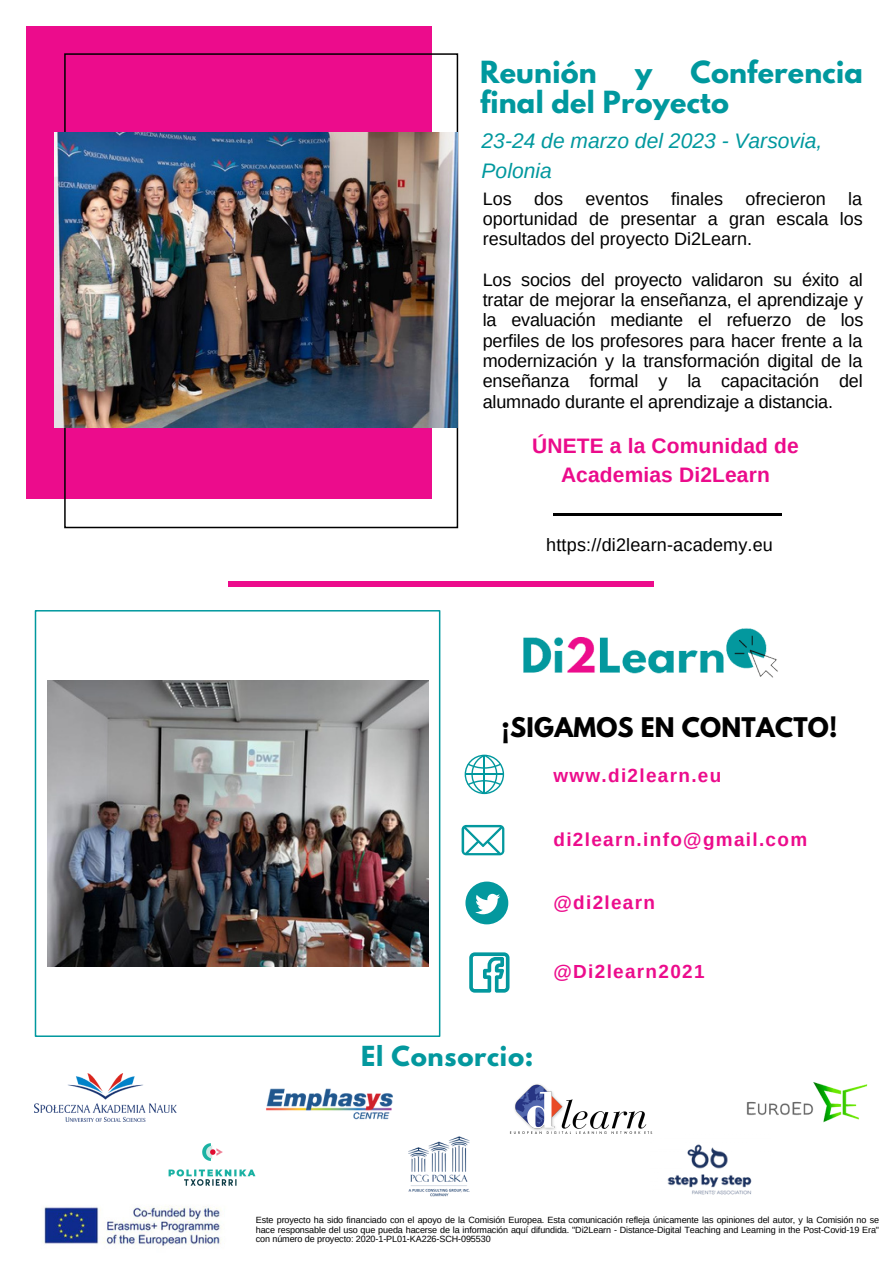
<style>
.page{position:relative;width:894px;height:1264px;background:#fff}
.page>*{position:absolute;margin:0;border:0;box-sizing:border-box;transform-origin:0 0}
.t1{font:700 27px/30.5px "League Spartan";letter-spacing:.01em;color:#00989e}
.t2{font:700 24.45px "League Spartan";letter-spacing:.03em;color:#03989e}
.t3{font:700 24px "League Spartan";letter-spacing:.01em;color:#000}
.t4{font:italic 21px/29.2px "Arimo";color:#00989e}
.t5{font:700 21px/29.2px "Arimo";letter-spacing:.005em;color:#eb0b8b;text-align:center}
.t6{font:700 18.9px "Arimo";letter-spacing:.07em;color:#ec0c8c}
.t7{font:18px/20.2px "Arimo";color:#000;text-align:justify}
.t8{font:9px/9.8px "Arimo";letter-spacing:-.01em;color:#000;text-align:justify}
</style>
<div class="page">
<div style="left:35px;top:610px;width:405px;height:426px;border:2px solid #00989e"></div>
<div style="left:26px;top:26px;width:405px;height:472px;background:#ec0c8c"></div>
<hr style="left:553px;top:513px;width:229px;height:2px;background:#000">
<img style="left:47px;top:680px;width:381px;height:286px">
<div style="left:228px;top:581px;width:425px;height:6px;background:#ec0c8c"></div>
<img style="left:44px;top:1206px;width:178px;height:40px">
<img style="left:523px;top:628px;width:255px;height:50px">
<img style="left:54px;top:132px;width:403px;height:295px">
<svg style="left:461px;top:825px;width:43px;height:30px"></svg>
<svg style="left:465px;top:881px;width:43px;height:43px"></svg>
<svg style="left:469px;top:952px;width:40px;height:40px"></svg>
<img style="left:35px;top:1073px;width:142px;height:48px">
<img style="left:266px;top:1088px;width:127px;height:32px">
<img style="left:667px;top:1144px;width:85px;height:51px">
<img style="left:509px;top:1084px;width:143px;height:49px">
<img style="left:168px;top:1143px;width:88px;height:43px">
<img style="left:408px;top:1136px;width:62px;height:61px">
<img style="left:746px;top:1082px;width:122px;height:41px">
<svg style="left:464px;top:754px;width:40px;height:40px"></svg>
<hr style="left:483px;top:755px;width:1px;height:38px;background:#00989e">
<h1 class="t1" style="left:480px;top:60px;width:384px;text-indent:210px">Conferencia final del Proyecto</h1>
<p class="t4" style="left:481px;top:126px;width:342px">23-24 de marzo del 2023 - Varsovia,<br>Polonia</p>
<p class="t7" style="left:482px;top:188px;width:381px">Los dos eventos finales ofrecieron la oportunidad de presentar a gran escala los resultados del proyecto Di2Learn.</p>
<p class="t7" style="left:482px;top:269px;width:382px">Los socios del proyecto validaron su éxito al tratar de mejorar la enseñanza, el aprendizaje y la evaluación mediante el refuerzo de los perfiles de los profesores para hacer frente a la modernización y la transformación digital de la enseñanza formal y la capacitación del alumnado durante el aprendizaje a distancia.</p>
<p class="t5" style="left:532px;top:431px;width:268px">ÚNETE a la Comunidad de<br>Academias Di2Learn</p>
<h1 class="t1" style="left:480px;top:60px;width:118px">Reunión</h1>
<h1 class="t1" style="left:635px;top:60px;width:19px">y</h1>
<p class="t7" style="left:546px;top:534px;width:228px">https://di2learn-academy.eu</p>
<h3 class="t3" style="left:501px;top:715px;width:337px">¡SIGAMOS EN CONTACTO!</h3>
<p class="t6" style="left:553px;top:765px;width:169px">www.di2learn.eu</p>
<p class="t6" style="left:553px;top:828px;width:255px">di2learn.info@gmail.com</p>
<p class="t6" style="left:553px;top:891px;width:103px">@di2learn</p>
<p class="t6" style="left:553px;top:961px;width:153px">@Di2learn2021</p>
<h2 class="t2" style="left:361px;top:1044px;width:174px">El Consorcio:</h2>
<p class="t8" style="left:256px;top:1214px;width:624px">Este proyecto ha sido financiado con el apoyo de la Comisión Europea. Esta comunicación refleja únicamente las opiniones del autor, y la Comisión no se hace responsable del uso que pueda hacerse de la información aquí difundida. "Di2Learn - Distance-Digital Teaching and Learning in the Post-Covid-19 Era" con número de proyecto: 2020-1-PL01-KA226-SCH-095530</p>
</div>
